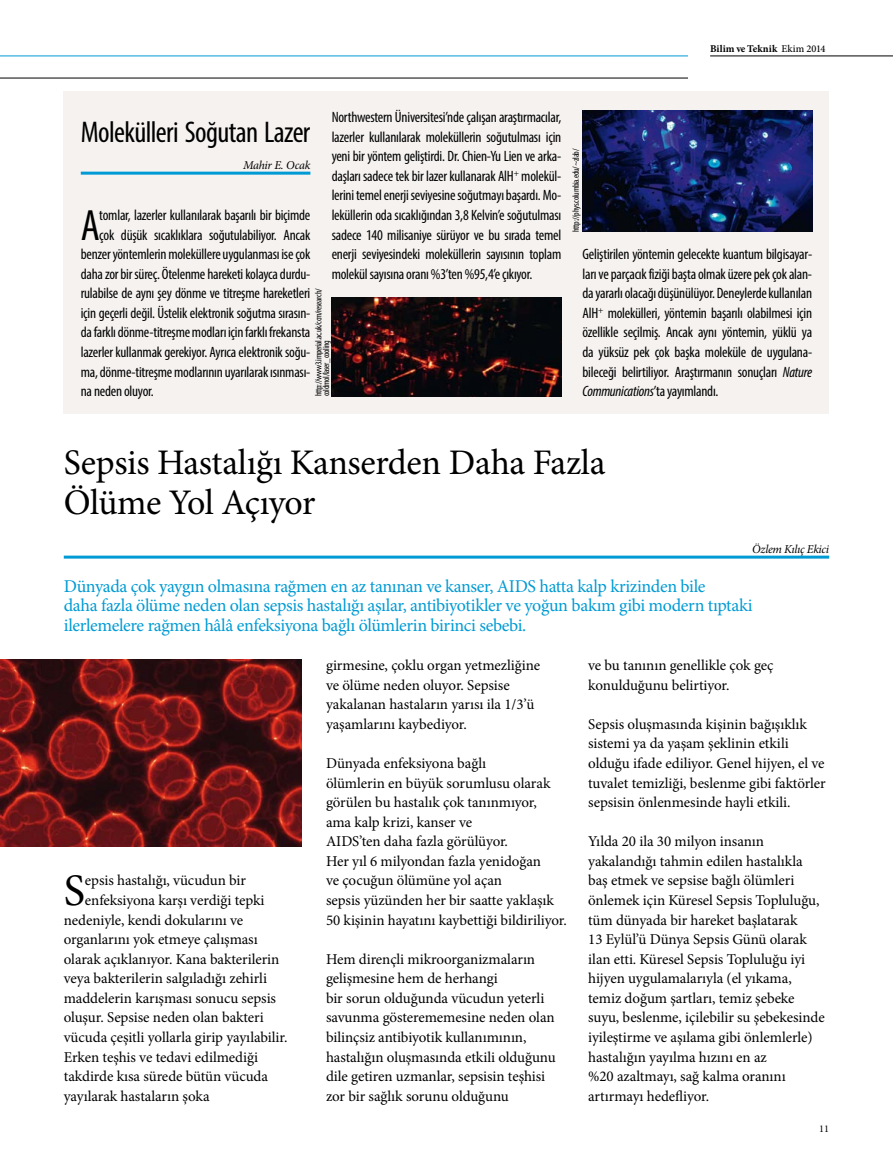
<style>
.page{position:relative;width:893px;height:1170px;background:#fff}
.page>*{position:absolute;margin:0;border:0;box-sizing:border-box;transform-origin:0 0}
.t1{font:45.15px "Minion Pro";color:#000}
.t2{font:condensed 43.95px "Myriad Pro";color:#000}
.t3{font:36px/39.2px "Minion Pro";letter-spacing:-.01em;color:#000}
.t4{font:condensed 30px "Myriad Pro";letter-spacing:-.02em;color:#000}
.t5{font:18px/19.5px "Minion Pro";letter-spacing:-.02em;color:#009bd4}
.t6{font:15px/19.5px "Minion Pro";letter-spacing:-.005em;color:#000}
.t7{font:condensed 15px/19.5px "Myriad Pro";letter-spacing:-.015em;color:#000;text-align:justify}
.t8{font:italic condensed 15px "Myriad Pro";letter-spacing:-.015em;color:#000}
.t9{font:italic 12px "Minion Pro";letter-spacing:-.025em;color:#000}
.t10{font:700 10.35px "Minion Pro";letter-spacing:.005em;color:#000}
.t11{font:10.35px "Minion Pro";color:#000}
.t12{font:condensed 9px/7.5px "Myriad Pro";letter-spacing:-.035em;color:#000}
.s1{font-weight:500}
.s2{font-style:italic}
.s3{font-style:normal}
</style>
<div class="page">
<hr style="left:710px;top:56px;width:183px;height:1px;background:#000">
<hr style="left:0;top:78px;width:688px;height:1px;background:#000">
<hr style="left:0;top:56px;width:688px;height:1px;background:#009bd4">
<hr style="left:64px;top:555px;width:765px;height:3px;background:#009bd4">
<img style="left:0;top:659px;width:302px;height:187px">
<div style="left:64px;top:91px;width:765px;height:322px;background:#f5f2f0"></div>
<hr style="left:81px;top:172px;width:229px;height:3px;background:#009bd4">
<img style="left:583px;top:111px;width:229px;height:121px">
<img style="left:332px;top:298px;width:229px;height:98px">
<p class="t10" style="left:710px;top:41px;width:117px">Bilim ve Teknik <span class="s1">Ekim 2014</span></p>
<p class="t7" style="left:332px;top:107px;width:231px">Northwestern Üniversitesi’nde çalışan araştırmacılar, lazerler kullanılarak moleküllerin soğutulması için yeni bir yöntem geliştirdi. Dr. Chien-Yu Lien ve arka&shy;daşları sadece tek bir lazer kullanarak AlH<sup>+</sup> molekül&shy;lerini temel enerji seviyesine soğutmayı başardı. Mo&shy;leküllerin oda sıcaklığından 3,8 Kelvin’e soğutulması sadece 140 milisaniye sürüyor ve bu sırada temel enerji seviyesindeki moleküllerin sayısının toplam molekül sayısına oranı %3’ten %95,4’e çıkıyor.</p>
<h3 class="t4" style="left:81px;top:114px;width:231px">Molekülleri Soğutan Lazer</h3>
<p class="t9" style="left:243px;top:157px;width:69px">Mahir E. Ocak</p>
<h2 class="t2" style="left:81px;top:198px;width:21px">A</h2>
<p class="t7" style="left:99px;top:205px;width:213px">tomlar, lazerler kullanılarak başarılı bir biçimde</p>
<p class="t7" style="left:99px;top:224px;width:213px">çok düşük sıcaklıklara soğutulabiliyor. Ancak</p>
<p class="t7" style="left:81px;top:244px;width:231px">benzer yöntemlerin moleküllere uygulanması ise çok</p>
<p class="t7" style="left:81px;top:264px;width:231px">daha zor bir süreç. Ötelenme hareketi kolayca durdu-</p>
<p class="t7" style="left:81px;top:283px;width:231px">rulabilse de aynı şey dönme ve titreşme hareketleri</p>
<p class="t7" style="left:81px;top:303px;width:231px">için geçerli değil. Üstelik elektronik soğutma sırasın-</p>
<p class="t7" style="left:81px;top:322px;width:231px">da farklı dönme-titreşme modları için farklı frekansta</p>
<p class="t7" style="left:81px;top:342px;width:231px">lazerler kullanmak gerekiyor. Ayrıca elektronik soğu-</p>
<p class="t7" style="left:81px;top:361px;width:231px">ma, dönme-titreşme modlarının uyarılarak ısınması-</p>
<p class="t7" style="left:81px;top:381px;width:75px">na neden oluyor.</p>
<p class="t12" style="left:315px;top:396px;width:109px;rotate:-90deg">http://www3.imperial.ac.uk/ccm/research/ coldmol/laser_cooling</p>
<p class="t12" style="left:572px;top:232px;width:85px;rotate:-90deg">http://phys.columbia.edu/~zlab/</p>
<p class="t7" style="left:583px;top:244px;width:231px">Geliştirilen yöntemin gelecekte kuantum bilgisayar&shy;ları ve parçacık fiziği başta olmak üzere pek çok alan&shy;da yararlı olacağı düşünülüyor. Deneylerde kullanılan AlH<sup>+</sup> molekülleri, yöntemin başarılı olabilmesi için özellikle seçilmiş. Ancak aynı yöntemin, yüklü ya da yüksüz pek çok başka moleküle de uygulana&shy;bileceği belirtiliyor. Araştırmanın sonuçları <span class="s2">Nature</span></p>
<p class="t8" style="left:583px;top:382px;width:137px">Communications<span class="s3">’ta yayımlandı.</span></p>
<h3 class="t3" style="left:64px;top:443px;width:543px">Sepsis Hastalığı Kanserden Daha Fazla<br>Ölüme Yol Açıyor</h3>
<p class="t9" style="left:752px;top:540px;width:78px">Özlem Kılıç Ekici</p>
<p class="t5" style="left:64px;top:576px;width:690px">Dünyada çok yaygın olmasına rağmen en az tanınan ve kanser, AIDS hatta kalp krizinden bile<br>daha fazla ölüme neden olan sepsis hastalığı aşılar, antibiyotikler ve yoğun bakım gibi modern tıptaki ilerlemelere rağmen hâlâ enfeksiyona bağlı ölümlerin birinci sebebi.</p>
<h1 class="t1" style="left:64px;top:860px;width:23px">S</h1>
<p class="t6" style="left:85px;top:870px;width:163px">epsis hastalığı, vücudun bir</p>
<p class="t6" style="left:85px;top:890px;width:181px">enfeksiyona karşı verdiği tepki</p>
<p class="t6" style="left:64px;top:909px;width:181px">nedeniyle, kendi dokularını ve</p>
<p class="t6" style="left:64px;top:929px;width:195px">organlarını yok etmeye çalışması</p>
<p class="t6" style="left:64px;top:949px;width:217px">olarak açıklanıyor. Kana bakterilerin</p>
<p class="t6" style="left:64px;top:968px;width:205px">veya bakterilerin salgıladığı zehirli</p>
<p class="t6" style="left:64px;top:988px;width:214px">maddelerin karışması sonucu sepsis</p>
<p class="t6" style="left:64px;top:1007px;width:201px">oluşur. Sepsise neden olan bakteri</p>
<p class="t6" style="left:64px;top:1027px;width:225px">vücuda çeşitli yollarla girip yayılabilir.</p>
<p class="t6" style="left:64px;top:1046px;width:196px">Erken teşhis ve tedavi edilmediği</p>
<p class="t6" style="left:64px;top:1066px;width:206px">takdirde kısa sürede bütün vücuda</p>
<p class="t6" style="left:64px;top:1086px;width:147px">yayılarak hastaların şoka</p>
<p class="t6" style="left:326px;top:655px;width:216px">girmesine, çoklu organ yetmezliğine ve ölüme neden oluyor. Sepsise yakalanan hastaların yarısı ila 1/3’ü yaşamlarını kaybediyor.</p>
<p class="t6" style="left:326px;top:753px;width:242px">Dünyada enfeksiyona bağlı<br>ölümlerin en büyük sorumlusu olarak görülen bu hastalık çok tanınmıyor,<br>ama kalp krizi, kanser ve<br>AIDS’ten daha fazla görülüyor.<br>Her yıl 6 milyondan fazla yenidoğan<br>ve çocuğun ölümüne yol açan<br>sepsis yüzünden her bir saatte yaklaşık 50 kişinin hayatını kaybettiği bildiriliyor.</p>
<p class="t6" style="left:326px;top:949px;width:231px">Hem dirençli mikroorganizmaların gelişmesine hem de herhangi<br>bir sorun olduğunda vücudun yeterli savunma gösterememesine neden olan bilinçsiz antibiyotik kullanımının, hastalığın oluşmasında etkili olduğunu dile getiren uzmanlar, sepsisin teşhisi zor bir sağlık sorunu olduğunu</p>
<p class="t6" style="left:588px;top:655px;width:187px">ve bu tanının genellikle çok geç konulduğunu belirtiyor.</p>
<p class="t6" style="left:588px;top:714px;width:239px">Sepsis oluşmasında kişinin bağışıklık sistemi ya da yaşam şeklinin etkili olduğu ifade ediliyor. Genel hijyen, el ve tuvalet temizliği, beslenme gibi faktörler sepsisin önlenmesinde hayli etkili.</p>
<p class="t6" style="left:588px;top:831px;width:238px">Yılda 20 ila 30 milyon insanın yakalandığı tahmin edilen hastalıkla baş etmek ve sepsise bağlı ölümleri önlemek için Küresel Sepsis Topluluğu, tüm dünyada bir hareket başlatarak<br>13 Eylül’ü Dünya Sepsis Günü olarak ilan etti. Küresel Sepsis Topluluğu iyi hijyen uygulamalarıyla (el yıkama, temiz doğum şartları, temiz şebeke suyu, beslenme, içilebilir su şebekesinde iyileştirme ve aşılama gibi önlemlerle) hastalığın yayılma hızını en az<br>%20 azaltmayı, sağ kalma oranını artırmayı hedefliyor.</p>
<p class="t11" style="left:819px;top:1121px;width:11px">11</p>
</div>
